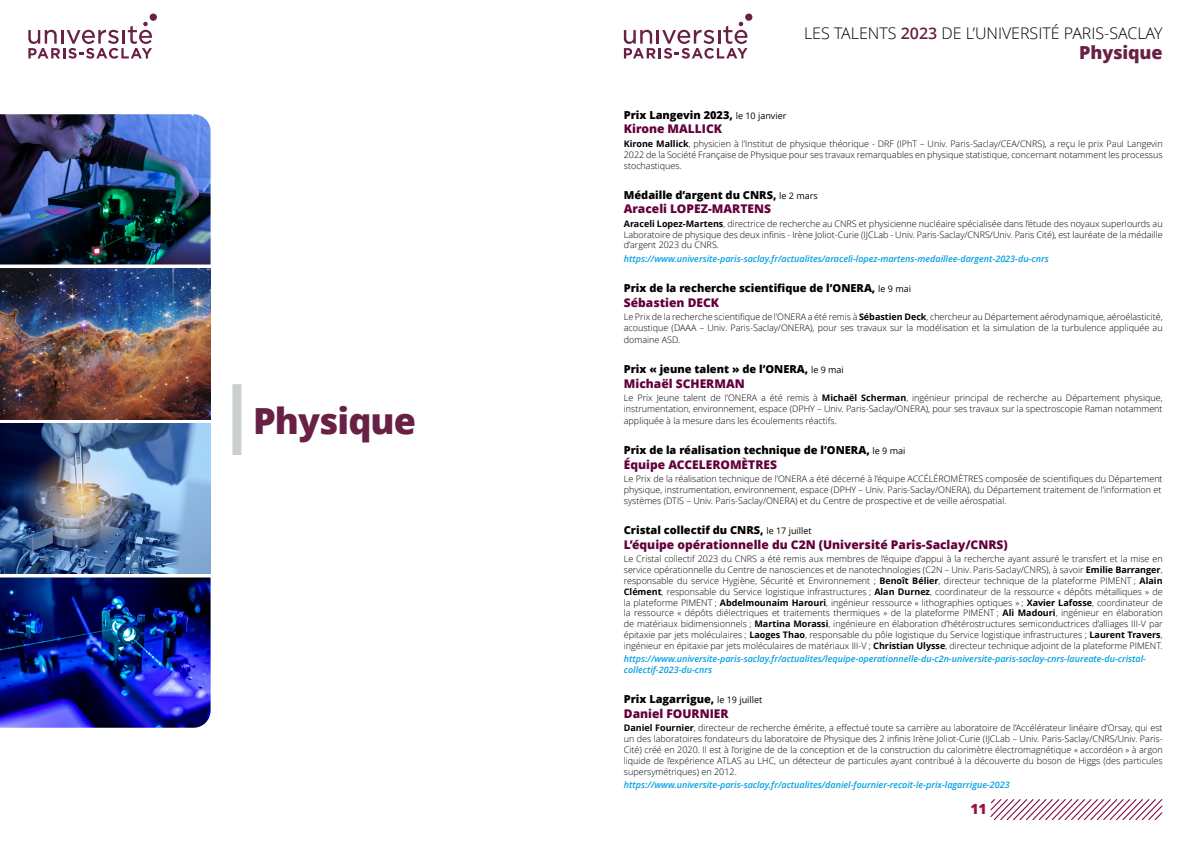
<style>
.page{position:relative;width:1191px;height:842px;background:#fff}
.page>*{position:absolute;margin:0;border:0;box-sizing:border-box;transform-origin:0 0}
.t1{font:800 36px "Open Sans";letter-spacing:-.025em;color:#682145}
.t2{font:800 18px "Open Sans";letter-spacing:-.01em;color:#682145}
.t3{font:300 16px "Open Sans";color:#000}
.t4{font:800 14px "Open Sans";color:#951344}
.t5{font:800 12px "Open Sans";color:#63003c}
.t6{font:800 11px "Open Sans";color:#000}
.t7{font:300 9px/10.8px "Open Sans";color:#000;text-align:justify}
.t8{font:italic 600 9px/10.8px "Open Sans";color:#009fe3}
.s1{font-weight:600;color:#682145}
.s2{font-weight:400;font-size:9px}
.s3{font-weight:700}
</style>
<div class="page">
<div style="left:745px;top:14px;width:7px;height:7px;background:#682145;border-radius:50%"></div>
<svg style="left:624px;top:22px;width:123px;height:37px"></svg>
<img style="left:991px;top:799px;width:171px;height:20px">
<div style="left:150px;top:14px;width:7px;height:7px;background:#682145;border-radius:50%"></div>
<svg style="left:28px;top:22px;width:124px;height:37px"></svg>
<div style="left:232px;top:384px;width:9px;height:71px;background:#cbcfd2"></div>
<img style="left:0;top:269px;width:211px;height:150px">
<img style="left:0;top:114px;width:211px;height:150px">
<img style="left:0;top:423px;width:211px;height:150px">
<img style="left:0;top:577px;width:211px;height:151px">
<h1 class="t1" style="left:253px;top:394px;width:164px">Physique</h1>
<h3 class="t3" style="left:804px;top:22px;width:360px">LES TALENTS <span class="s1">2023</span> DE L’UNIVERSITÉ PARIS-SACLAY</h3>
<h2 class="t2" style="left:1079px;top:39px;width:85px">Physique</h2>
<p class="t6" style="left:624px;top:107px;width:164px">Prix Langevin 2023, <span class="s2">le 10 janvier</span></p>
<h3 class="t5" style="left:624px;top:120px;width:100px">Kirone MALLICK</h3>
<p class="t7" style="left:624px;top:138px;width:540px"><span class="s3">Kirone Mallick</span>, physicien à l’Institut de physique théorique - DRF (IPhT – Univ. Paris-Saclay/CEA/CNRS), a reçu le prix Paul Langevin 2022 de la Société Française de Physique pour ses travaux remarquables en physique statistique, concernant notamment les processus stochastiques.</p>
<p class="t6" style="left:624px;top:186px;width:195px">Médaille d’argent du CNRS, <span class="s2">le 2 mars</span></p>
<h3 class="t5" style="left:624px;top:200px;width:149px">Araceli LOPEZ-MARTENS</h3>
<p class="t7" style="left:624px;top:218px;width:540px"><span class="s3">Araceli Lopez-Martens</span>, directrice de recherche au CNRS et physicienne nucléaire spécialisée dans l’étude des noyaux superlourds au Laboratoire de physique des deux infinis - Irène Joliot-Curie (IJCLab - Univ. Paris-Saclay/CNRS/Univ. Paris Cité), est lauréate de la médaille d’argent 2023 du CNRS.</p>
<p class="t8" style="left:624px;top:253px;width:426px">https://www.universite-paris-saclay.fr/actualites/araceli-lopez-martens-medaillee-dargent-2023-du-cnrs</p>
<p class="t6" style="left:624px;top:280px;width:289px">Prix de la recherche scientifique de l’ONERA, <span class="s2">le 9 mai</span></p>
<h3 class="t5" style="left:624px;top:293px;width:97px">Sébastien DECK</h3>
<p class="t7" style="left:624px;top:311px;width:540px">Le Prix de la recherche scientifique de l’ONERA a été remis à <span class="s3">Sébastien Deck</span>, chercheur au Département aérodynamique, aéroélasticité, acoustique (DAAA – Univ. Paris-Saclay/ONERA), pour ses travaux sur la modélisation et la simulation de la turbulence appliquée au</p>
<p class="t7" style="left:624px;top:334px;width:58px">domaine ASD.</p>
<p class="t6" style="left:624px;top:361px;width:221px">Prix « jeune talent » de l’ONERA, <span class="s2">le 9 mai</span></p>
<h3 class="t5" style="left:624px;top:374px;width:122px">Michaël SCHERMAN</h3>
<p class="t7" style="left:624px;top:392px;width:540px">Le Prix Jeune talent de l’ONERA a été remis à <span class="s3">Michaël Scherman</span>, ingénieur principal de recherche au Département physique, instrumentation, environnement, espace (DPHY – Univ. Paris-Saclay/ONERA), pour ses travaux sur la spectroscopie Raman notamment</p>
<p class="t7" style="left:624px;top:415px;width:215px">appliquée à la mesure dans les écoulements réactifs.</p>
<p class="t6" style="left:624px;top:442px;width:283px">Prix de la réalisation technique de l’ONERA, <span class="s2">le 9 mai</span></p>
<h3 class="t5" style="left:624px;top:455px;width:155px">Équipe ACCELEROMÈTRES</h3>
<p class="t7" style="left:624px;top:474px;width:540px;text-align:left">Le Prix de la réalisation technique de l’ONERA a été décerné à l’équipe ACCÉLÉROMÈTRES composée de scientifiques du Département physique, instrumentation, environnement, espace (DPHY – Univ. Paris-Saclay/ONERA), du Département traitement de l’information et systèmes (DTIS – Univ. Paris-Saclay/ONERA) et du Centre de prospective et de veille aérospatial.</p>
<p class="t6" style="left:624px;top:522px;width:189px">Cristal collectif du CNRS, <span class="s2">le 17 juillet</span></p>
<h3 class="t5" style="left:624px;top:535px;width:385px">L’équipe opérationnelle du C2N (Université Paris-Saclay/CNRS)</h3>
<p class="t7" style="left:624px;top:553px;width:540px">Le Cristal collectif 2023 du CNRS a été remis aux membres de l’équipe d’appui à la recherche ayant assuré le transfert et la mise en service opérationnelle du Centre de nanosciences et de nanotechnologies (C2N – Univ. Paris-Saclay/CNRS), à savoir <span class="s3">Emilie Barranger</span>, responsable du service Hygiène, Sécurité et Environnement ; <span class="s3">Benoît Bélier</span>, directeur technique de la plateforme PIMENT ; <span class="s3">Alain Clément</span>, responsable du Service logistique infrastructures ; <span class="s3">Alan Durnez</span>, coordinateur de la ressource « dépôts métalliques » de la plateforme PIMENT ; <span class="s3">Abdelmounaim Harouri</span>, ingénieur ressource « lithographies optiques » ; <span class="s3">Xavier Lafosse</span>, coordinateur de la ressource « dépôts diélectriques et traitements thermiques » de la plateforme PIMENT ; <span class="s3">Ali Madouri</span>, ingénieur en élaboration de matériaux bidimensionnels ; <span class="s3">Martina Morassi</span>, ingénieure en élaboration d’hétérostructures semiconductrices d’alliages III-V par épitaxie par jets moléculaires ; <span class="s3">Laoges Thao</span>, responsable du pôle logistique du Service logistique infrastructures ; <span class="s3">Laurent Travers</span>, ingénieur en épitaxie par jets moléculaires de matériaux III-V ; <span class="s3">Christian Ulysse</span>, directeur technique adjoint de la plateforme PIMENT.</p>
<p class="t8" style="left:624px;top:653px;width:524px">https://www.universite-paris-saclay.fr/actualites/lequipe-operationnelle-du-c2n-universite-paris-saclay-cnrs-laureate-du-cristal&shy;collectif-2023-du-cnrs</p>
<p class="t6" style="left:624px;top:691px;width:140px">Prix Lagarrigue, <span class="s2">le 19 juillet</span></p>
<h3 class="t5" style="left:624px;top:704px;width:106px">Daniel FOURNIER</h3>
<p class="t7" style="left:624px;top:722px;width:540px"><span class="s3">Daniel Fournier</span>, directeur de recherche émérite, a effectué toute sa carrière au laboratoire de l’Accélérateur linéaire d’Orsay, qui est un des laboratoires fondateurs du laboratoire de Physique des 2 infinis Irène Joliot-Curie (IJCLab – Univ. Paris-Saclay/CNRS/Univ. Paris-Cité) créé en 2020. Il est à l’origine de de la conception et de la construction du calorimètre électromagnétique « accordéon » à argon liquide de l’expérience ATLAS au LHC, un détecteur de particules ayant contribué à la découverte du boson de Higgs (des particules supersymétriques) en 2012.</p>
<p class="t8" style="left:624px;top:779px;width:387px">https://www.universite-paris-saclay.fr/actualites/daniel-fournier-recoit-le-prix-lagarrigue-2023</p>
<h3 class="t4" style="left:970px;top:798px;width:18px">11</h3>
</div>
